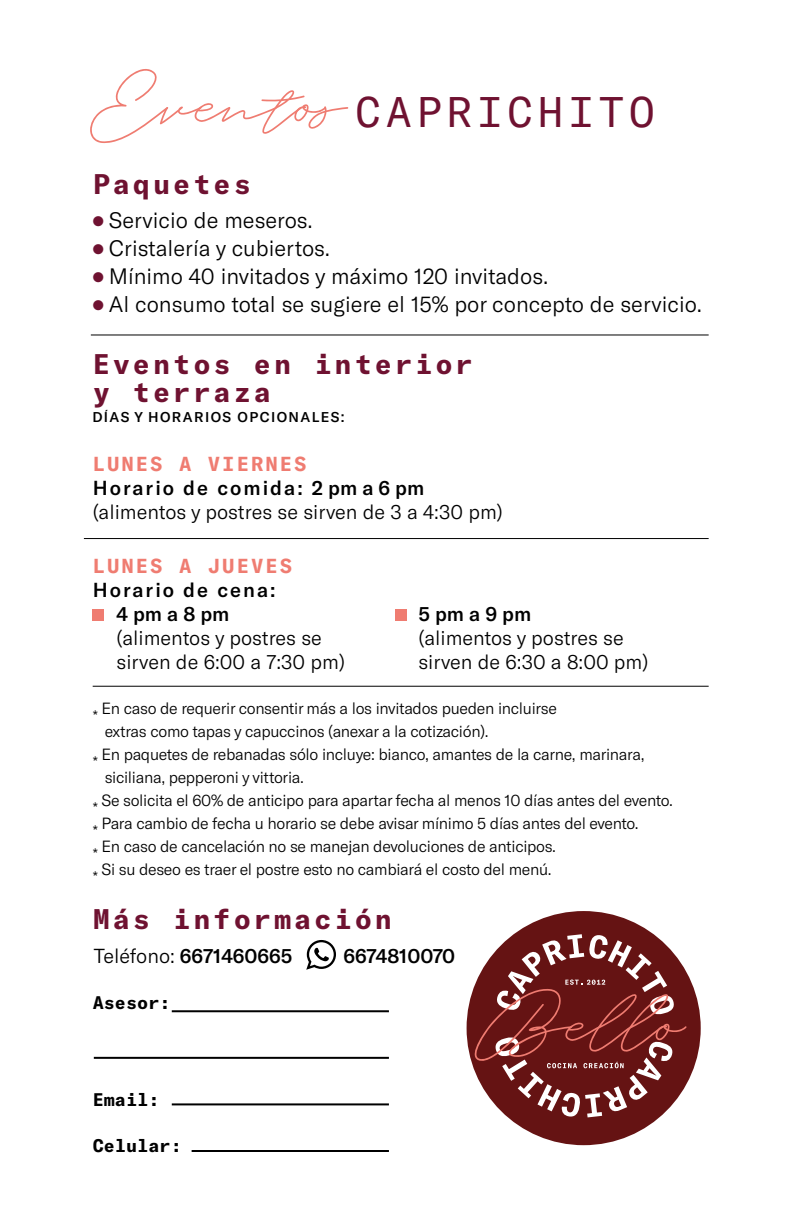
<style>
.page{position:relative;width:792px;height:1224px;background:#fff}
.page>*{position:absolute;margin:0;border:0;box-sizing:border-box;transform-origin:0 0}
.t1{font:64.6px "Hermes";color:#ef7c71}
.t2{font:42.2px "GT America Mono";letter-spacing:.1em;color:#6f1231}
.t3{font:700 28px "GT America Mono";letter-spacing:.1em;color:#6f1231}
.t4{font:300 22px "GT America";color:#000}
.t5{font:300 20px/24px "GT America";color:#000}
.t6{font:500 20px "GT America";letter-spacing:.005em;color:#000}
.t7{font:500 20px "GT America";letter-spacing:.1em;color:#000}
.t8{font:700 20px "GT America Mono";letter-spacing:.1em;color:#ef7c71}
.t9{font:700 18px "GT America Mono";color:#000}
.t10{font:300 16px/23px "GT America";letter-spacing:-.02em;color:#000}
.t11{font:500 14px "GT America";letter-spacing:.1em;color:#000}
.s1{color:#6f1231}
.s2{font-weight:300}
</style>
<div class="page">
<hr style="left:84px;top:538px;width:625px;height:1px;background:#000">
<hr style="left:91px;top:335px;width:618px;height:1px;background:#000">
<hr style="left:93px;top:686px;width:616px;height:1px;background:#000">
<hr style="left:192px;top:1150px;width:197px;height:2px;background:#000">
<hr style="left:172px;top:1103px;width:217px;height:2px;background:#000">
<hr style="left:172px;top:1010px;width:217px;height:2px;background:#000">
<hr style="left:94px;top:1057px;width:295px;height:2px;background:#000">
<svg style="left:306px;top:940px;width:30px;height:30px"></svg>
<div style="left:92px;top:609px;width:12px;height:12px;background:#ef7c71"></div>
<div style="left:396px;top:609px;width:11px;height:12px;background:#ef7c71"></div>
<div style="left:467px;top:911px;width:234px;height:234px;background:#651313;border-radius:50%"></div>
<svg style="left:467px;top:934px;width:220px;height:183px"></svg>
<p class="t1" style="left:90px;top:66px;width:258px">Eventos</p>
<p class="t2" style="left:355px;top:89px;width:301px">CAPRICHITO</p>
<p class="t3" style="left:93px;top:167px;width:160px">Paquetes</p>
<p class="t4" style="left:93px;top:207px;width:222px"><span class="s1">●</span> Servicio de meseros.</p>
<p class="t4" style="left:93px;top:235px;width:239px"><span class="s1">●</span> Cristalería y cubiertos.</p>
<p class="t4" style="left:93px;top:263px;width:457px"><span class="s1">●</span> Mínimo 40 invitados y máximo 120 invitados.</p>
<p class="t4" style="left:93px;top:291px;width:611px"><span class="s1">●</span> Al consumo total se sugiere el 15% por concepto de servicio.</p>
<p class="t3" style="left:93px;top:348px;width:382px">Eventos en interior</p>
<p class="t3" style="left:93px;top:376px;width:180px">y terraza</p>
<p class="t11" style="left:92px;top:409px;width:254px">DÍAS Y HORARIOS OPCIONALES:</p>
<p class="t8" style="left:93px;top:452px;width:215px">LUNES A VIERNES</p>
<p class="t7" style="left:93px;top:476px;width:333px">Horario de comida: 2 pm a 6 pm</p>
<p class="t5" style="left:93px;top:500px;width:412px">(alimentos y postres se sirven de 3 a 4:30 pm)</p>
<p class="t8" style="left:93px;top:554px;width:201px">LUNES A JUEVES</p>
<p class="t7" style="left:93px;top:578px;width:184px">Horario de cena:</p>
<p class="t6" style="left:418px;top:602px;width:114px">5 pm a 9 pm</p>
<p class="t5" style="left:418px;top:626px;width:232px">(alimentos y postres se sirven de 6:30 a 8:00 pm)</p>
<p class="t6" style="left:117px;top:602px;width:114px">4 pm a 8 pm</p>
<p class="t5" style="left:117px;top:626px;width:207px">(alimentos y postres se</p>
<p class="t5" style="left:117px;top:650px;width:230px">sirven de 6:00 a 7:30 pm)</p>
<p class="t10" style="left:93px;top:704px;width:7px">*</p>
<p class="t10" style="left:101px;top:696px;width:457px">En caso de requerir consentir más a los invitados pueden incluirse extras como tapas y capuccinos (anexar a la cotización).</p>
<p class="t10" style="left:93px;top:750px;width:7px">*</p>
<p class="t10" style="left:101px;top:742px;width:545px">En paquetes de rebanadas sólo incluye: bianco, amantes de la carne, marinara, siciliana, pepperoni y vittoria.</p>
<p class="t10" style="left:93px;top:796px;width:7px">*</p>
<p class="t10" style="left:101px;top:788px;width:573px">Se solicita el 60% de anticipo para apartar fecha al menos 10 días antes del evento.</p>
<p class="t10" style="left:93px;top:819px;width:7px">*</p>
<p class="t10" style="left:101px;top:811px;width:539px">Para cambio de fecha u horario se debe avisar mínimo 5 días antes del evento.</p>
<p class="t10" style="left:93px;top:842px;width:7px">*</p>
<p class="t10" style="left:101px;top:834px;width:456px">En caso de cancelación no se manejan devoluciones de anticipos.</p>
<p class="t10" style="left:93px;top:865px;width:7px">*</p>
<p class="t10" style="left:101px;top:857px;width:452px">Si su deseo es traer el postre esto no cambiará el costo del menú.</p>
<p class="t3" style="left:93px;top:903px;width:301px">Más información</p>
<p class="t6" style="left:94px;top:944px;width:200px"><span class="s2">Teléfono:</span> 6671460665</p>
<p class="t6" style="left:343px;top:944px;width:113px">6674810070</p>
<p class="t9" style="left:93px;top:992px;width:80px">Asesor:</p>
<p class="t9" style="left:93px;top:1089px;width:68px">Email:</p>
<p class="t9" style="left:93px;top:1135px;width:91px">Celular:</p>
</div>
